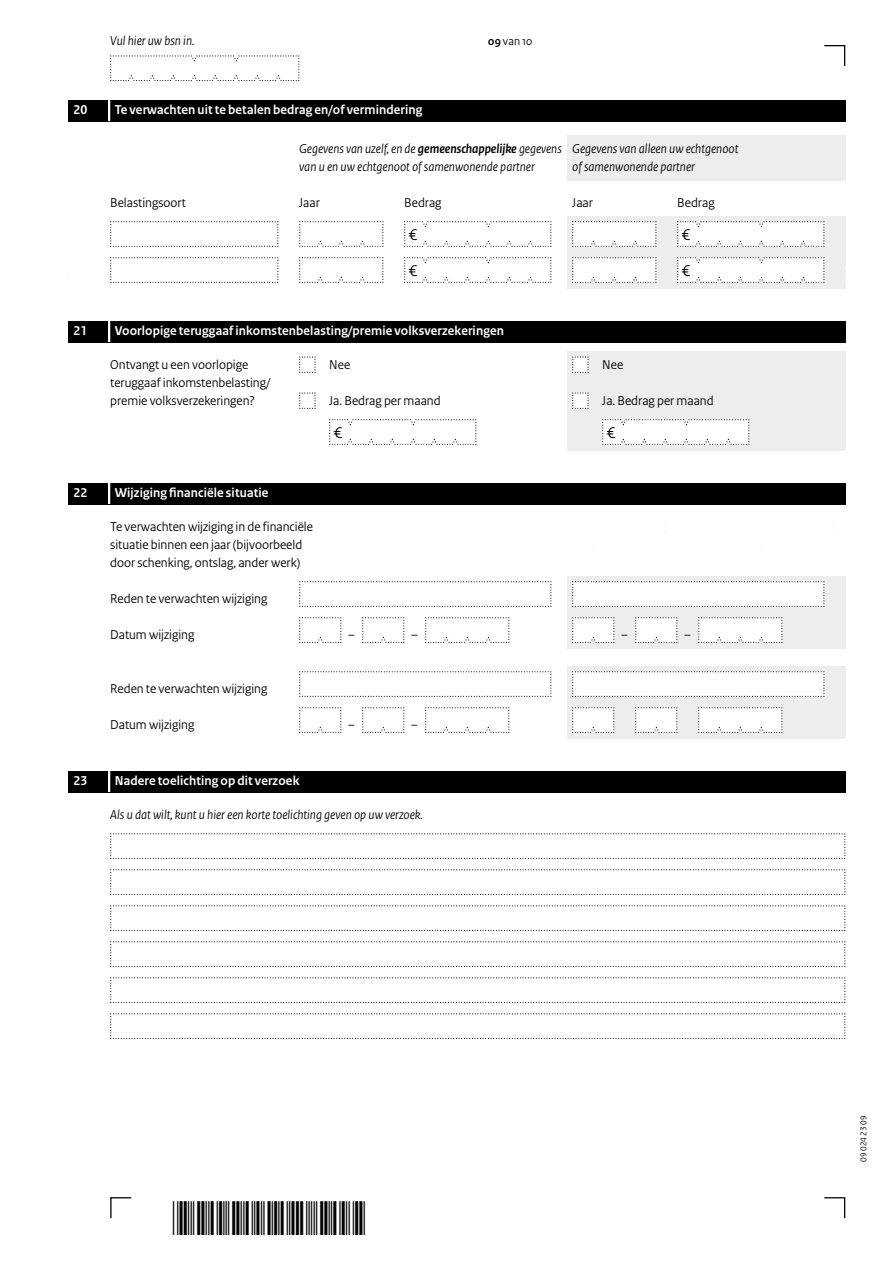
<style>
.page{position:relative;width:893px;height:1263px;background:#fff}
.page>*{position:absolute;margin:0;border:0;box-sizing:border-box;transform-origin:0 0}
.Veld{font:16.5px "Rijksoverheid Sans Heading";color:#000}
.Vraag{font:13.5px/18px "Rijksoverheid Sans Heading";color:#000}
.Vraag_geen_inspring{font:italic 13.5px/18px "Rijksoverheid Sans Heading";color:#000}
.KOP_B_Nummer{font:700 13.5px "Rijksoverheid Sans Heading";letter-spacing:.01em;color:#fff}
.Vraag-2{font:italic 13.5px "Rijksoverheid Sans Heading";color:#000}
.KOP_D_Nummer{font:700 13.5px "Rijksoverheid Sans Heading";letter-spacing:.01em;color:#fff}
.Vraag_geen_inspring_niet_op_stramien{font:13.5px "Rijksoverheid Sans Heading";color:#000}
.Vraag_geen_inspring-2{font:13.5px "Rijksoverheid Sans Heading";color:#000}
.t1{font:12px "Rijksoverheid Sans Heading";color:#000}
.t2{font:9px "Rijksoverheid Sans Heading";color:#000}
.s1{font-weight:700}
</style>
<div class="page">
<svg style="left:824px;top:1197px;width:22px;height:22px"></svg>
<svg style="left:110px;top:1197px;width:22px;height:22px"></svg>
<svg style="left:824px;top:45px;width:22px;height:21px"></svg>
<div style="left:567px;top:135px;width:278px;height:45px;background:#ededed"></div>
<div style="left:567px;top:216px;width:278px;height:36px;background:#ededed"></div>
<div style="left:567px;top:252px;width:278px;height:36px;background:#ededed"></div>
<div style="left:567px;top:351px;width:278px;height:99px;background:#ededed"></div>
<div style="left:567px;top:576px;width:278px;height:72px;background:#ededed"></div>
<div style="left:567px;top:666px;width:278px;height:72px;background:#ededed"></div>
<svg style="left:110px;top:221px;width:169px;height:26px"></svg>
<svg style="left:299px;top:221px;width:85px;height:26px"></svg>
<svg style="left:404px;top:221px;width:148px;height:26px"></svg>
<svg style="left:110px;top:257px;width:169px;height:26px"></svg>
<svg style="left:404px;top:257px;width:148px;height:26px"></svg>
<svg style="left:299px;top:257px;width:85px;height:26px"></svg>
<svg style="left:572px;top:221px;width:85px;height:26px;background:#f5f5f5"></svg>
<svg style="left:677px;top:221px;width:148px;height:26px;background:#f5f5f5"></svg>
<svg style="left:677px;top:257px;width:148px;height:26px;background:#f5f5f5"></svg>
<svg style="left:572px;top:257px;width:85px;height:26px;background:#f5f5f5"></svg>
<svg style="left:299px;top:356px;width:17px;height:17px"></svg>
<svg style="left:329px;top:419px;width:148px;height:26px"></svg>
<svg style="left:299px;top:392px;width:17px;height:17px"></svg>
<svg style="left:572px;top:356px;width:17px;height:17px"></svg>
<svg style="left:602px;top:419px;width:148px;height:26px;background:#f5f5f5"></svg>
<svg style="left:572px;top:392px;width:17px;height:17px"></svg>
<svg style="left:299px;top:581px;width:253px;height:26px"></svg>
<svg style="left:299px;top:617px;width:43px;height:26px"></svg>
<svg style="left:362px;top:617px;width:43px;height:26px"></svg>
<svg style="left:425px;top:617px;width:85px;height:26px"></svg>
<svg style="left:299px;top:671px;width:253px;height:26px"></svg>
<svg style="left:299px;top:707px;width:43px;height:26px"></svg>
<svg style="left:362px;top:707px;width:43px;height:26px"></svg>
<svg style="left:425px;top:707px;width:85px;height:26px"></svg>
<svg style="left:572px;top:581px;width:253px;height:26px;background:#f7f7f7"></svg>
<svg style="left:572px;top:671px;width:253px;height:26px;background:#f7f7f7"></svg>
<svg style="left:572px;top:617px;width:43px;height:26px"></svg>
<svg style="left:572px;top:707px;width:43px;height:26px"></svg>
<svg style="left:635px;top:617px;width:43px;height:26px"></svg>
<svg style="left:635px;top:707px;width:43px;height:26px"></svg>
<svg style="left:698px;top:617px;width:85px;height:26px;background:#f5f5f5"></svg>
<svg style="left:698px;top:707px;width:85px;height:26px;background:#f5f5f5"></svg>
<svg style="left:110px;top:833px;width:736px;height:26px"></svg>
<svg style="left:110px;top:869px;width:736px;height:26px"></svg>
<svg style="left:110px;top:905px;width:736px;height:26px"></svg>
<svg style="left:110px;top:941px;width:736px;height:26px"></svg>
<svg style="left:110px;top:977px;width:736px;height:26px"></svg>
<svg style="left:110px;top:1013px;width:736px;height:26px"></svg>
<svg style="left:110px;top:55px;width:190px;height:26px"></svg>
<div style="left:68px;top:100px;width:777px;height:21px;background:#000"></div>
<hr style="left:108px;top:100px;width:2px;height:21px;background:#fff">
<div style="left:68px;top:321px;width:777px;height:21px;background:#000"></div>
<hr style="left:108px;top:321px;width:2px;height:21px;background:#fff">
<div style="left:68px;top:483px;width:777px;height:21px;background:#000"></div>
<hr style="left:108px;top:483px;width:2px;height:21px;background:#fff">
<div style="left:68px;top:771px;width:777px;height:21px;background:#000"></div>
<hr style="left:108px;top:771px;width:2px;height:21px;background:#fff">
<p class="Vraag_geen_inspring" style="left:110px;top:32px;width:86px">Vul hier uw bsn in.</p>
<p class="t1" style="left:488px;top:34px;width:46px"><span class="s1">09</span> van 10</p>
<h2 class="KOP_D_Nummer" style="left:74px;top:102px;width:15px">20</h2>
<h2 class="KOP_D_Nummer" style="left:115px;top:102px;width:309px">Te verwachten uit te betalen bedrag en/of vermindering</h2>
<p class="Vraag_geen_inspring" style="left:299px;top:140px;width:264px">Gegevens van uzelf, en de <span class="s1">gemeenschappelijke</span> gegevens van u en uw echtgenoot of samenwonende partner</p>
<p class="Vraag_geen_inspring" style="left:572px;top:140px;width:168px">Gegevens van alleen uw echtgenoot ofsamenwonende partner</p>
<p class="Vraag_geen_inspring-2" style="left:110px;top:195px;width:77px">Belastingsoort</p>
<p class="Vraag_geen_inspring-2" style="left:299px;top:195px;width:22px">Jaar</p>
<p class="Vraag_geen_inspring-2" style="left:404px;top:195px;width:39px">Bedrag</p>
<p class="Veld" style="left:409px;top:225px;width:10px">€</p>
<p class="Veld" style="left:409px;top:261px;width:10px">€</p>
<p class="Vraag_geen_inspring-2" style="left:572px;top:195px;width:22px">Jaar</p>
<p class="Vraag_geen_inspring-2" style="left:677px;top:195px;width:39px">Bedrag</p>
<p class="Veld" style="left:682px;top:225px;width:10px">€</p>
<p class="Veld" style="left:682px;top:261px;width:10px">€</p>
<h2 class="KOP_B_Nummer" style="left:74px;top:323px;width:15px">21</h2>
<h2 class="KOP_B_Nummer" style="left:115px;top:323px;width:391px">Voorlopige teruggaaf inkomstenbelasting/premie volksverzekeringen</h2>
<p class="Vraag" style="left:110px;top:356px;width:161px">Ontvangt u een voorlopige teruggaaf inkomstenbelasting/ premie volksverzekeringen?</p>
<p class="Vraag_geen_inspring_niet_op_stramien" style="left:329px;top:357px;width:22px">Nee</p>
<p class="Vraag_geen_inspring_niet_op_stramien" style="left:329px;top:393px;width:113px">Ja. Bedrag per maand</p>
<p class="Veld" style="left:334px;top:423px;width:10px">€</p>
<h2 class="KOP_B_Nummer" style="left:74px;top:485px;width:15px">22</h2>
<h2 class="KOP_B_Nummer" style="left:115px;top:485px;width:155px">Wijziging financiële situatie</h2>
<p class="Vraag" style="left:110px;top:518px;width:204px">Te verwachten wijziging in de financiële situatie binnen een jaar (bijvoorbeeld door schenking, ontslag, ander werk)</p>
<p class="Vraag" style="left:110px;top:590px;width:159px">Reden te verwachten wijziging</p>
<p class="Vraag" style="left:110px;top:626px;width:86px">Datum wijziging</p>
<p class="Vraag" style="left:110px;top:680px;width:159px">Reden te verwachten wijziging</p>
<p class="Vraag" style="left:110px;top:716px;width:86px">Datum wijziging</p>
<h2 class="KOP_B_Nummer" style="left:74px;top:773px;width:15px">23</h2>
<h2 class="KOP_B_Nummer" style="left:115px;top:773px;width:186px">Nadere toelichting op dit verzoek</h2>
<p class="Vraag-2" style="left:110px;top:807px;width:314px">Als u dat wilt, kunt u hier een korte toelichting geven op uw verzoek.</p>
<p class="Vraag_geen_inspring_niet_op_stramien" style="left:602px;top:357px;width:22px">Nee</p>
<p class="Vraag_geen_inspring_niet_op_stramien" style="left:602px;top:393px;width:113px">Ja. Bedrag per maand</p>
<p class="Veld" style="left:607px;top:423px;width:10px">€</p>
<p class="t2" style="left:858px;top:1161px;width:47px;rotate:-90deg">09 024 23 09</p>
</div>
